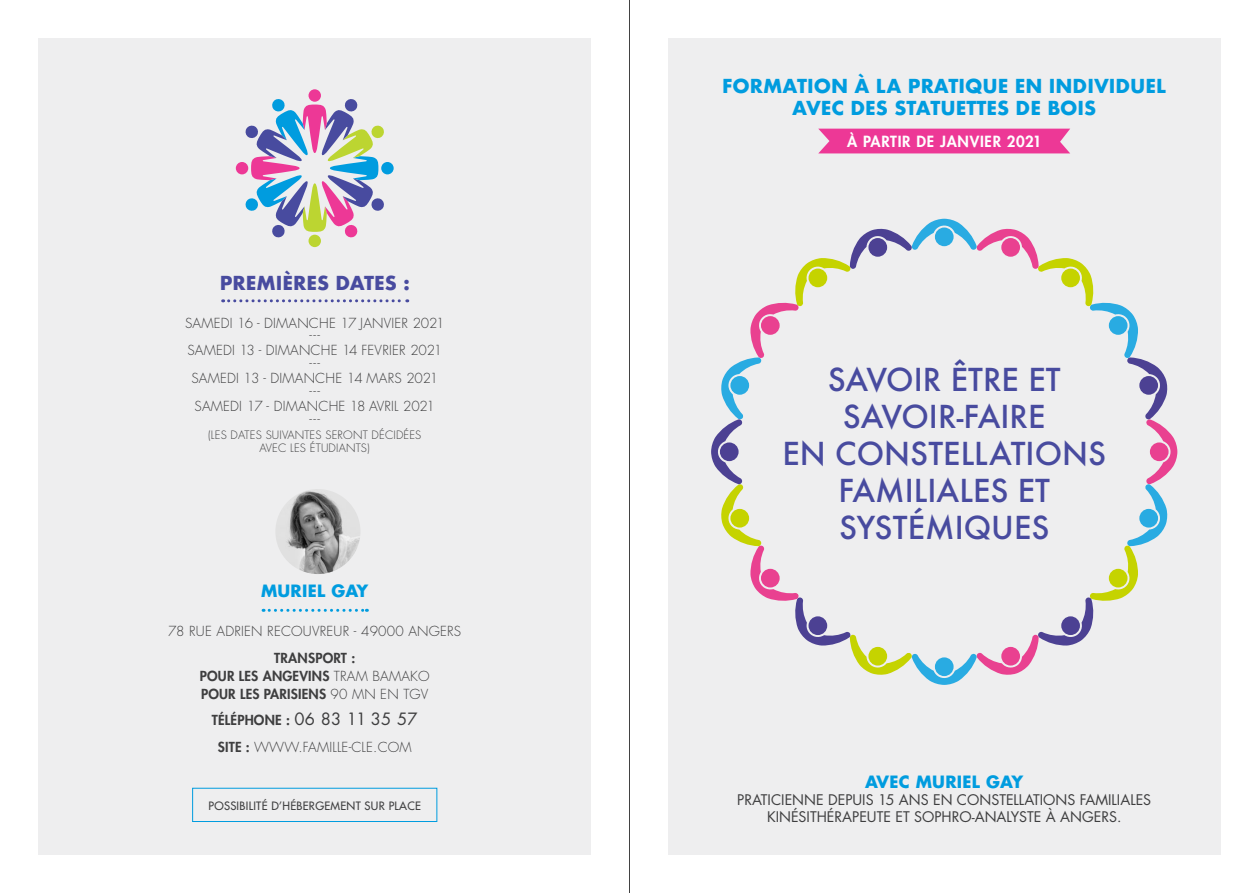
<style>
.page{position:relative;width:1259px;height:893px;background:#fff}
.page>*{position:absolute;margin:0;border:0;box-sizing:border-box;transform-origin:0 0}
.t1{font:500 30.75px "Futura";color:#484b9f}
.t2{font:700 18.75px "Futura";color:#009cdf}
.t3{font:700 18.75px "Futura";color:#484b9f}
.t4{font:700 16.5px "Futura Std";letter-spacing:.015em;color:#009cdf}
.t5{font:800 15px "Futura Std";letter-spacing:.05em;color:#fff}
.t6{font:14.25px "Futura Std";color:#3e3e3f}
.t7{font:300 13.5px "Futura Std";letter-spacing:.015em;color:#3e3e3f}
.t8{font:800 13.5px "Futura Std";letter-spacing:.015em;color:#3e3e3f}
.t9{font:300 11.25px "Futura Std";letter-spacing:.015em;color:#3e3e3f}
.t10{font:500 11.25px "Futura Std";letter-spacing:.025em;color:#3e3e3f}
.s1{font-weight:300}
.s2{font-weight:400;font-size:16.5px}
.s3{font-weight:800}
</style>
<div class="page">
<div style="left:38px;top:38px;width:553px;height:817px;background:#eeeeef"></div>
<div style="left:192px;top:788px;width:245px;height:34px;border:1px solid #009cdf"></div>
<div style="left:236px;top:162px;width:12px;height:12px;background:#ed3896;border-radius:50%"></div>
<div style="left:308px;top:235px;width:13px;height:12px;background:#bcd531;border-radius:50%"></div>
<div style="left:381px;top:162px;width:13px;height:12px;background:#009cdf;border-radius:50%"></div>
<div style="left:308px;top:89px;width:13px;height:13px;background:#ed3896;border-radius:50%"></div>
<svg style="left:245px;top:98px;width:140px;height:140px"></svg>
<svg style="left:223px;top:299px;width:185px;height:3px"></svg>
<svg style="left:263px;top:609px;width:104px;height:3px"></svg>
<div style="left:668px;top:38px;width:552px;height:817px;background:#eeeeef"></div>
<svg style="left:711px;top:219px;width:466px;height:466px"></svg>
<div style="left:720px;top:442px;width:18px;height:19px;background:#4c4193;border-radius:50%"></div>
<div style="left:818px;top:129px;width:252px;height:24px;background:#ed3896"></div>
<img style="left:275px;top:489px;width:85px;height:85px;border-radius:43px">
<hr style="left:629px;top:0;width:1px;height:893px;background:#424242">
<p class="t3" style="left:220px;top:269px;width:192px">PREMIÈRES DATES :</p>
<p class="t7" style="left:185px;top:314px;width:261px">SAMEDI 16 - DIMANCHE 17 JANVIER 2021</p>
<p class="t7" style="left:309px;top:327px;width:12px">---</p>
<p class="t7" style="left:187px;top:342px;width:256px">SAMEDI 13 - DIMANCHE 14 FEVRIER 2021</p>
<p class="t7" style="left:309px;top:355px;width:12px">---</p>
<p class="t7" style="left:191px;top:370px;width:248px">SAMEDI 13 - DIMANCHE 14 MARS 2021</p>
<p class="t7" style="left:309px;top:383px;width:12px">---</p>
<p class="t7" style="left:194px;top:398px;width:242px">SAMEDI 17 - DIMANCHE 18 AVRIL 2021</p>
<p class="t7" style="left:309px;top:410px;width:12px">---</p>
<p class="t9" style="left:208px;top:428px;width:215px">(LES DATES SUIVANTES SERONT DÉCIDÉES</p>
<p class="t9" style="left:259px;top:441px;width:112px">AVEC LES ÉTUDIANTS)</p>
<p class="t4" style="left:261px;top:580px;width:109px">MURIEL GAY</p>
<p class="t7" style="left:168px;top:623px;width:295px">78 RUE ADRIEN RECOUVREUR - 49000 ANGERS</p>
<p class="t8" style="left:274px;top:649px;width:82px">TRANSPORT :</p>
<p class="t8" style="left:200px;top:667px;width:231px">POUR LES ANGEVINS <span class="s1">TRAM BAMAKO</span></p>
<p class="t8" style="left:201px;top:685px;width:229px">POUR LES PARISIENS <span class="s1">90 MN EN TGV</span></p>
<p class="t8" style="left:212px;top:712px;width:207px">TÉLÉPHONE : <span class="s2">06 83 11 35 57</span></p>
<p class="t7" style="left:218px;top:739px;width:195px"><span class="s3">SITE :</span> WWW.FAMILLE-CLE.COM</p>
<p class="t10" style="left:208px;top:798px;width:214px">POSSIBILITÉ D’HÉBERGEMENT SUR PLACE</p>
<p class="t2" style="left:722px;top:72px;width:445px">FORMATION À LA PRATIQUE EN INDIVIDUEL</p>
<p class="t2" style="left:792px;top:95px;width:306px">AVEC DES STATUETTES DE BOIS</p>
<p class="t5" style="left:847px;top:132px;width:196px">À PARTIR DE JANVIER 2021</p>
<p class="t1" style="left:828px;top:359px;width:234px">SAVOIR ÊTRE ET</p>
<p class="t1" style="left:843px;top:395px;width:204px">SAVOIR-FAIRE</p>
<p class="t1" style="left:782px;top:432px;width:325px">EN CONSTELLATIONS</p>
<p class="t1" style="left:838px;top:469px;width:213px">FAMILIALES ET</p>
<p class="t1" style="left:839px;top:506px;width:212px">SYSTÉMIQUES</p>
<p class="t4" style="left:865px;top:770px;width:159px">AVEC MURIEL GAY</p>
<p class="t6" style="left:737px;top:790px;width:415px">PRATICIENNE DEPUIS 15 ANS EN CONSTELLATIONS FAMILIALES</p>
<p class="t6" style="left:767px;top:807px;width:356px">KINÉSITHÉRAPEUTE ET SOPHRO-ANALYSTE À ANGERS.</p>
</div>
